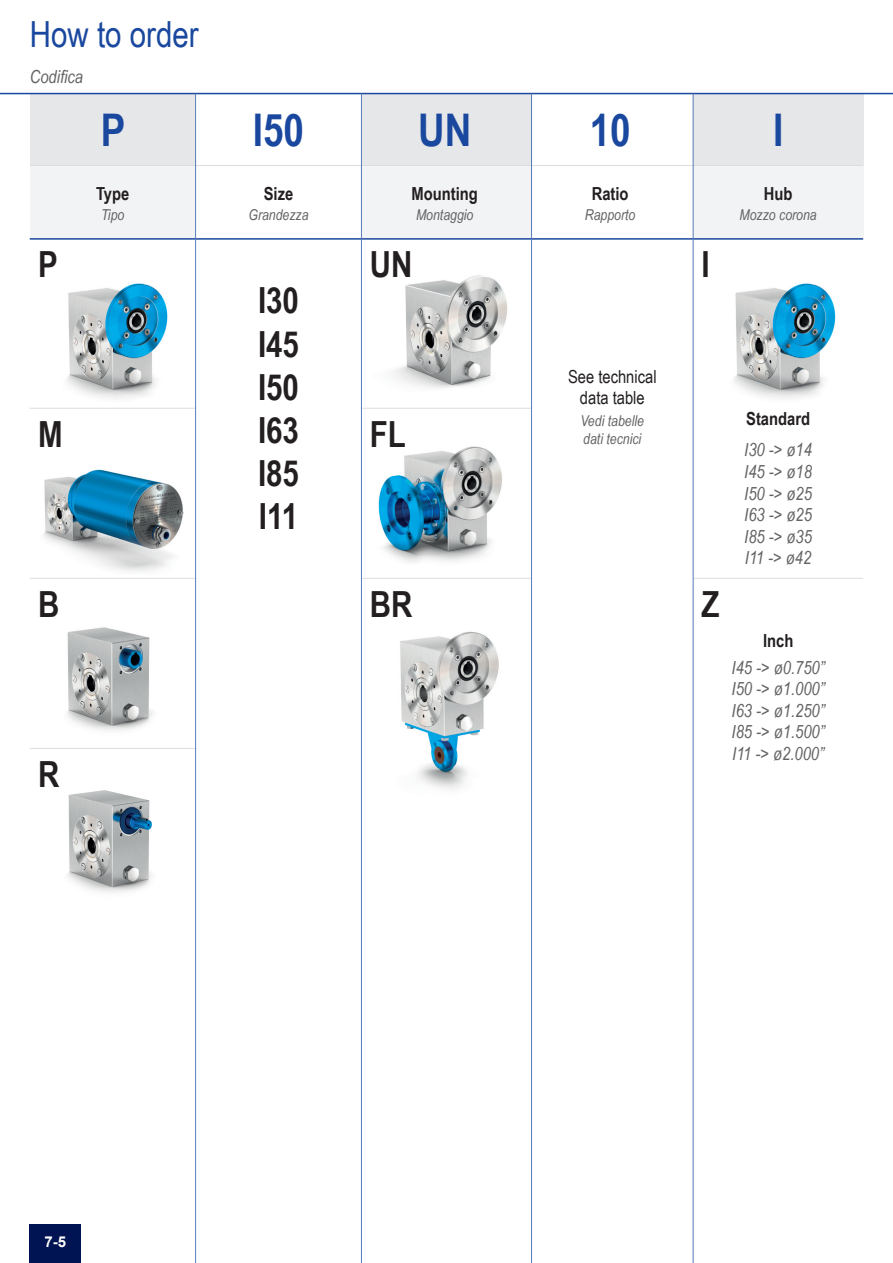
<style>
.page{position:relative;width:893px;height:1263px;background:#fff}
.page>*{position:absolute;margin:0;border:0;box-sizing:border-box;transform-origin:0 0}
.t1{font:700 45px "Arial Narrow";color:#19489e}
.t2{font:700 36px/43.2px "Arial Narrow";color:#231f20;text-align:justify}
.t3{font:36px "Arial Narrow";color:#19489e}
.t4{font:italic 18px/21.6px "Arial Narrow";color:#636366;text-align:justify}
.t5{font:700 18px "Arial Narrow";color:#231f20}
.t6{font:18px/21.6px "Arial Narrow";color:#231f20;text-align:center}
.t7{font:italic 15px/18px "Arial Narrow";color:#636366}
.t8{font:700 15px "Arial";color:#fff}
</style>
<div class="page">
<div style="left:30px;top:1225px;width:51px;height:38px;background:#001352"></div>
<div style="left:361px;top:94px;width:170px;height:72px;background:#e6e7e9"></div>
<div style="left:361px;top:166px;width:170px;height:72px;background:#f2f3f4"></div>
<div style="left:30px;top:94px;width:166px;height:72px;background:#e6e7e9"></div>
<div style="left:30px;top:166px;width:166px;height:72px;background:#f2f3f4"></div>
<div style="left:693px;top:94px;width:170px;height:72px;background:#e6e7e9"></div>
<div style="left:693px;top:166px;width:170px;height:72px;background:#f2f3f4"></div>
<hr style="left:30px;top:165px;width:833px;height:1px;background:#dcdddf">
<hr style="left:0;top:93px;width:893px;height:1px;background:#19489e">
<img style="left:43px;top:469px;width:141px;height:103px">
<img style="left:67px;top:627px;width:86px;height:104px">
<img style="left:66px;top:283px;width:102px;height:116px">
<img style="left:734px;top:283px;width:102px;height:116px">
<img style="left:67px;top:790px;width:85px;height:103px">
<img style="left:378px;top:446px;width:124px;height:117px">
<img style="left:400px;top:631px;width:99px;height:159px">
<img style="left:393px;top:275px;width:114px;height:113px">
<hr style="left:30px;top:238px;width:833px;height:2px;background:#18469d">
<hr style="left:30px;top:408px;width:166px;height:1px;background:#dcdddf">
<hr style="left:30px;top:578px;width:166px;height:1px;background:#dcdddf">
<hr style="left:30px;top:748px;width:166px;height:1px;background:#dcdddf">
<hr style="left:361px;top:408px;width:170px;height:1px;background:#dcdddf">
<hr style="left:361px;top:578px;width:170px;height:1px;background:#dcdddf">
<hr style="left:693px;top:578px;width:170px;height:1px;background:#dcdddf">
<hr style="left:531px;top:94px;width:1px;height:1169px;background:#567bbb">
<hr style="left:195px;top:94px;width:1px;height:1169px;background:#567bbb">
<hr style="left:361px;top:94px;width:1px;height:1169px;background:#567bbb">
<hr style="left:693px;top:94px;width:1px;height:1169px;background:#567bbb">
<h2 class="t3" style="left:30px;top:8px;width:171px">How to order</h2>
<p class="t4" style="left:30px;top:66px;width:55px">Codifica</p>
<h1 class="t1" style="left:101px;top:96px;width:26px">P</h1>
<h1 class="t1" style="left:253px;top:96px;width:53px">I50</h1>
<h1 class="t1" style="left:418px;top:96px;width:55px">UN</h1>
<h1 class="t1" style="left:590px;top:96px;width:43px">10</h1>
<p class="t5" style="left:96px;top:180px;width:35px">Type</p>
<p class="t7" style="left:101px;top:206px;width:25px">Tipo</p>
<p class="t5" style="left:264px;top:180px;width:31px">Size</p>
<p class="t5" style="left:412px;top:180px;width:68px">Mounting</p>
<p class="t5" style="left:592px;top:180px;width:38px">Ratio</p>
<p class="t7" style="left:248px;top:206px;width:62px">Grandezza</p>
<p class="t7" style="left:416px;top:206px;width:59px">Montaggio</p>
<p class="t7" style="left:585px;top:206px;width:52px">Rapporto</p>
<h2 class="t2" style="left:38px;top:241px;width:21px">P</h2>
<h2 class="t2" style="left:370px;top:241px;width:44px">UN</h2>
<h2 class="t2" style="left:38px;top:411px;width:26px">M</h2>
<h2 class="t2" style="left:258px;top:277px;width:43px">I30<br>I45<br>I50<br>I63<br>I85<br>I11</h2>
<h2 class="t2" style="left:370px;top:411px;width:38px">FL</h2>
<p class="t6" style="left:568px;top:365px;width:90px">See technical data table</p>
<p class="t7" style="left:581px;top:411px;width:65px">Vedi tabelle dati tecnici</p>
<h2 class="t2" style="left:38px;top:581px;width:23px">B</h2>
<h2 class="t2" style="left:370px;top:581px;width:42px">BR</h2>
<h2 class="t2" style="left:38px;top:751px;width:20px">R</h2>
<h2 class="t2" style="left:702px;top:241px;width:10px">I</h2>
<h1 class="t1" style="left:773px;top:96px;width:12px">I</h1>
<p class="t5" style="left:764px;top:180px;width:30px">Hub</p>
<p class="t7" style="left:739px;top:206px;width:79px">Mozzo corona</p>
<h2 class="t2" style="left:702px;top:581px;width:20px">Z</h2>
<p class="t5" style="left:746px;top:405px;width:65px">Standard</p>
<p class="t4" style="left:744px;top:439px;width:69px">I30 -&gt; ø14<br>I45 -&gt; ø18<br>I50 -&gt; ø25<br>I63 -&gt; ø25<br>I85 -&gt; ø35<br>I11 -&gt; ø42</p>
<p class="t5" style="left:763px;top:627px;width:32px">Inch</p>
<p class="t4" style="left:732px;top:656px;width:95px">I45 -&gt; ø0.750” I50 -&gt; ø1.000” I63 -&gt; ø1.250” I85 -&gt; ø1.500” I11 -&gt; ø2.000”</p>
<p class="t8" style="left:44px;top:1232px;width:23px">7-5</p>
</div>
